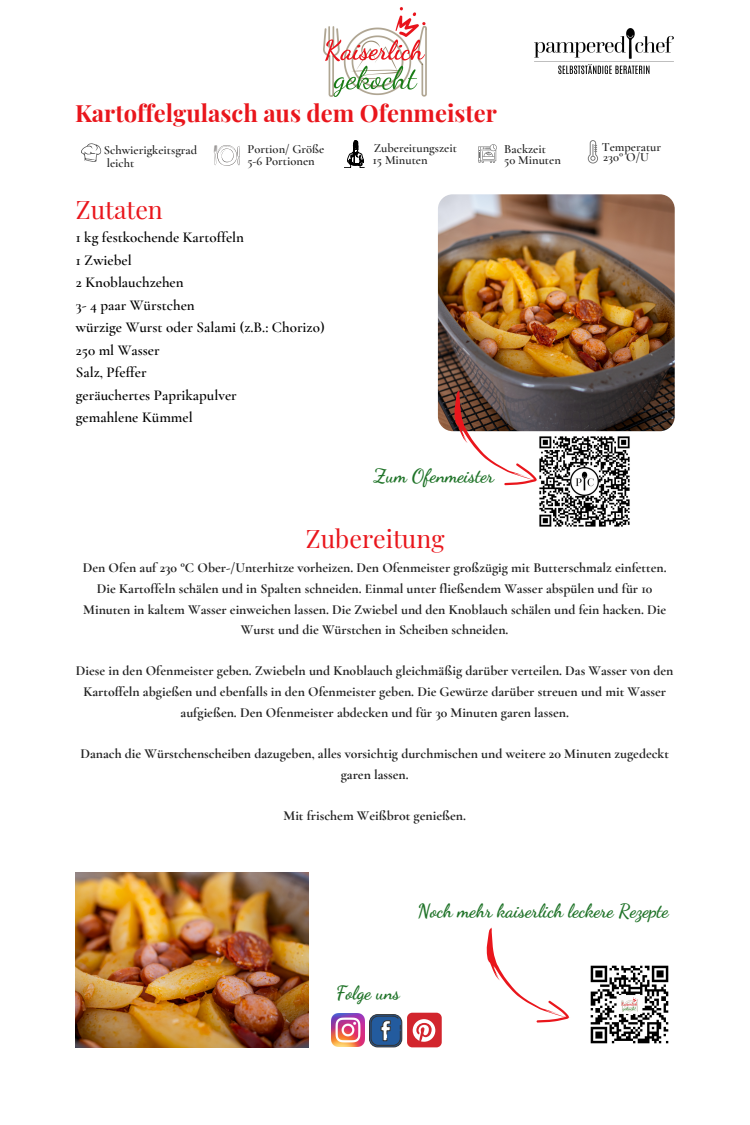
<style>
.page{position:relative;width:750px;height:1125px;background:#fff}
.page>*{position:absolute;margin:0;border:0;box-sizing:border-box;transform-origin:0 0}
.t1{font:25px "Playfair Display";color:#e9161c}
.t2{font:700 23.75px "Playfair Display";color:#e9161c}
.t3{font:700 18.75px "Dancing Script";color:#1f7328}
.t4{font:600 15px "Cormorant Garamond";color:#000}
.t5{font:700 13.75px/20.6px "Cormorant Garamond";color:#222;text-align:center}
.t6{font:600 12.5px "Cormorant Garamond";color:#222}
</style>
<div class="page">
<img style="left:323px;top:7px;width:104px;height:90px">
<svg style="left:81px;top:143px;width:20px;height:19px"></svg>
<svg style="left:214px;top:145px;width:26px;height:21px"></svg>
<svg style="left:344px;top:141px;width:21px;height:27px"></svg>
<div style="left:369px;top:1014px;width:33px;height:33px;border:1px solid #333;border-radius:8px"></div>
<svg style="left:371px;top:1016px;width:30px;height:30px"></svg>
<div style="left:407px;top:1013px;width:35px;height:34px;background:#d2252d;border-radius:5px"></div>
<svg style="left:413px;top:1019px;width:22px;height:23px"></svg>
<img style="left:332px;top:1014px;width:33px;height:32px">
<svg style="left:478px;top:144px;width:19px;height:19px"></svg>
<svg style="left:588px;top:140px;width:10px;height:24px"></svg>
<img style="left:534px;top:28px;width:139px;height:47px">
<img style="left:438px;top:194px;width:237px;height:237px;border-radius:15px">
<img style="left:539px;top:436px;width:91px;height:91px">
<svg style="left:437px;top:381px;width:101px;height:105px"></svg>
<img style="left:76px;top:873px;width:232px;height:174px">
<img style="left:590px;top:965px;width:79px;height:79px">
<svg style="left:486px;top:927px;width:84px;height:96px"></svg>
<p class="t2" style="left:75px;top:97px;width:424px">Kartoffelgulasch aus dem Ofenmeister</p>
<p class="t6" style="left:374px;top:140px;width:85px">Zubereitungszeit</p>
<p class="t6" style="left:373px;top:153px;width:56px">15 Minuten</p>
<p class="t6" style="left:602px;top:139px;width:61px">Temperatur</p>
<p class="t6" style="left:247px;top:141px;width:78px">Portion/ Größe</p>
<p class="t6" style="left:247px;top:154px;width:69px">5-6 Portionen</p>
<p class="t6" style="left:504px;top:141px;width:43px">Backzeit</p>
<p class="t6" style="left:504px;top:153px;width:58px">50 Minuten</p>
<p class="t6" style="left:603px;top:150px;width:47px">230° O/U</p>
<p class="t6" style="left:104px;top:142px;width:95px">Schwierigkeitsgrad</p>
<p class="t6" style="left:107px;top:155px;width:29px">leicht</p>
<p class="t1" style="left:76px;top:192px;width:89px">Zutaten</p>
<p class="t4" style="left:76px;top:228px;width:170px">1 kg festkochende Kartoffeln</p>
<p class="t4" style="left:76px;top:251px;width:57px">1 Zwiebel</p>
<p class="t4" style="left:76px;top:273px;width:109px">2 Knoblauchzehen</p>
<p class="t4" style="left:76px;top:296px;width:120px">3- 4 paar Würstchen</p>
<p class="t4" style="left:76px;top:318px;width:250px">würzige Wurst oder Salami (z.B.: Chorizo)</p>
<p class="t4" style="left:76px;top:341px;width:85px">250 ml Wasser</p>
<p class="t4" style="left:76px;top:363px;width:72px">Salz, Pfeffer</p>
<p class="t4" style="left:76px;top:386px;width:163px">geräuchertes Paprikapulver</p>
<p class="t4" style="left:76px;top:408px;width:118px">gemahlene Kümmel</p>
<p class="t3" style="left:374px;top:465px;width:122px">Zum Ofenmeister</p>
<p class="t1" style="left:306px;top:521px;width:140px">Zubereitung</p>
<p class="t5" style="left:83px;top:558px;width:585px">Den Ofen auf 230 °C Ober-/Unterhitze vorheizen. Den Ofenmeister großzügig mit Butterschmalz einfetten.</p>
<p class="t5" style="left:83px;top:578px;width:584px">Die Kartoffeln schälen und in Spalten schneiden. Einmal unter fließendem Wasser abspülen und für 10<br>Minuten in kaltem Wasser einweichen lassen. Die Zwiebel und den Knoblauch schälen und fein hacken. Die<br>Wurst und die Würstchen in Scheiben schneiden.</p>
<p class="t5" style="left:76px;top:661px;width:599px">Diese in den Ofenmeister geben. Zwiebeln und Knoblauch gleichmäßig darüber verteilen. Das Wasser von den<br>Kartoffeln abgießen und ebenfalls in den Ofenmeister geben. Die Gewürze darüber streuen und mit Wasser aufgießen. Den Ofenmeister abdecken und für 30 Minuten garen lassen.</p>
<p class="t5" style="left:80px;top:743px;width:590px">Danach die Würstchenscheiben dazugeben, alles vorsichtig durchmischen und weitere 20 Minuten zugedeckt garen lassen.</p>
<p class="t5" style="left:284px;top:805px;width:184px">Mit frischem Weißbrot genießen.</p>
<p class="t3" style="left:418px;top:900px;width:253px">Noch mehr kaiserlich leckere Rezepte</p>
<p class="t3" style="left:336px;top:982px;width:65px">Folge uns</p>
</div>
